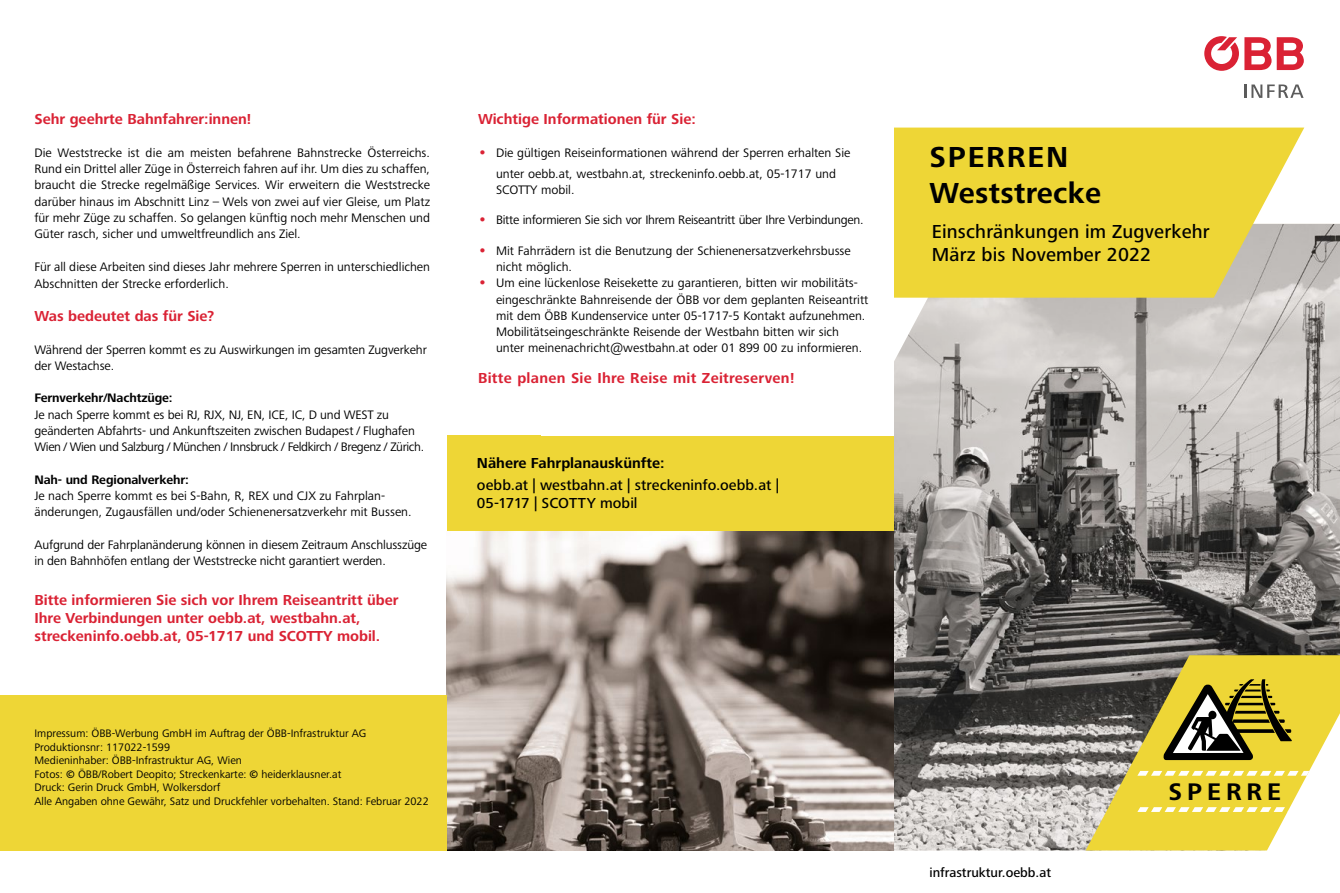
<style>
.page{position:relative;width:1340px;height:893px;background:#fff}
.page>*{position:absolute;margin:0;border:0;box-sizing:border-box;transform-origin:0 0}
.t1{font:700 30px/36px "Frutiger Next Pro";letter-spacing:.01em;color:#000}
.t2{font:700 24.9px "Frutiger Next Pro";letter-spacing:.2em;color:#000}
.t3{font:500 19.5px/23.4px "Frutiger Next Pro";letter-spacing:.01em;color:#000}
.t4{font:700 15px/18px "Frutiger Next Pro";color:#da2234}
.t5{font:500 15px/18px "Frutiger Next Pro";color:#000}
.t6{font:700 15px "Frutiger Next Pro";letter-spacing:.02em;color:#da2234}
.t7{font:700 15px "Frutiger Next Pro";color:#000}
.t8{font:500 13.5px "Frutiger Next Pro";color:#000}
.t9{font:12.75px/16.2px "Frutiger Next Pro";color:#000}
.t10{font:12.75px "Frutiger Next Pro";letter-spacing:-.02em;color:#000}
.t11{font:700 12.75px "Frutiger Next Pro";letter-spacing:-.01em;color:#000}
.t12{font:11.25px/13.5px "Frutiger Next Pro";color:#000}
.s1{font-weight:700}
.s2{font-weight:700;font-size:15px;color:#da2234}
</style>
<div class="page">
<img style="left:893px;top:224px;width:446px;height:626px">
<svg style="left:893px;top:128px;width:411px;height:170px;background:#ebd547"></svg>
<svg style="left:1085px;top:655px;width:254px;height:195px;background:#d0c15f"></svg>
<svg style="left:1137px;top:807px;width:151px;height:5px"></svg>
<svg style="left:1300px;top:807px;width:12px;height:5px"></svg>
<svg style="left:1137px;top:771px;width:172px;height:5px"></svg>
<svg style="left:1163px;top:679px;width:128px;height:81px;background:#958939"></svg>
<div style="left:446px;top:435px;width:447px;height:415px;background:#eed636"></div>
<svg style="left:1244px;top:37px;width:59px;height:33px"></svg>
<svg style="left:1204px;top:36px;width:34px;height:35px"></svg>
<svg style="left:1244px;top:85px;width:59px;height:13px"></svg>
<img style="left:446px;top:531px;width:447px;height:319px">
<div style="left:0;top:695px;width:446px;height:155px;background:#eed636"></div>
<p class="t4" style="left:34px;top:110px;width:218px">Sehr geehrte Bahnfahrer:innen!</p>
<p class="t9" style="left:34px;top:144px;width:397px;text-align:justify">Die Weststrecke ist die am meisten befahrene Bahnstrecke Österreichs.<br>Rund ein Drittel aller Züge in Österreich fahren auf ihr. Um dies zu schaffen, braucht die Strecke regelmäßige Services. Wir erweitern die Weststrecke darüber hinaus im Abschnitt Linz – Wels von zwei auf vier Gleise, um Platz für mehr Züge zu schaffen. So gelangen künftig noch mehr Menschen und Güter rasch, sicher und umweltfreundlich ans Ziel.</p>
<p class="t9" style="left:34px;top:259px;width:397px">Für all diese Arbeiten sind dieses Jahr mehrere Sperren in unterschiedlichen<br>Abschnitten der Strecke erforderlich.</p>
<p class="t4" style="left:34px;top:307px;width:181px">Was bedeutet das für Sie?</p>
<p class="t9" style="left:34px;top:341px;width:394px">Während der Sperren kommt es zu Auswirkungen im gesamten Zugverkehr der Westachse.</p>
<p class="t11" style="left:34px;top:391px;width:140px">Fernverkehr/Nachtzüge:</p>
<p class="t9" style="left:34px;top:406px;width:391px">Je nach Sperre kommt es bei RJ, RJX, NJ, EN, ICE, IC, D und WEST zu geänderten Abfahrts- und Ankunftszeiten zwischen Budapest / Flughafen<br>Wien / Wien und Salzburg / München / Innsbruck / Feldkirch / Bregenz / Zürich.</p>
<p class="t11" style="left:34px;top:472px;width:156px">Nah- und Regionalverkehr:</p>
<p class="t9" style="left:34px;top:488px;width:378px">Je nach Sperre kommt es bei S-Bahn, R, REX und CJX zu Fahrplan&shy;änderungen, Zugausfällen und/oder Schienenersatzverkehr mit Bussen.</p>
<p class="t9" style="left:34px;top:536px;width:394px">Aufgrund der Fahrplanänderung können in diesem Zeitraum Anschlusszüge in den Bahnhöfen entlang der Weststrecke nicht garantiert werden.</p>
<p class="t4" style="left:34px;top:591px;width:365px">Bitte informieren Sie sich vor Ihrem Reiseantritt über<br>Ihre Verbindungen unter oebb.at, westbahn.at, streckeninfo.oebb.at, 05-1717 und SCOTTY mobil.</p>
<p class="t12" style="left:34px;top:727px;width:396px">Impressum: ÖBB-Werbung GmbH im Auftrag der ÖBB-Infrastruktur AG Produktionsnr: 117022-1599<br>Medieninhaber: ÖBB-Infrastruktur AG, Wien<br>Fotos: <span class="s1">©</span> ÖBB/Robert Deopito; Streckenkarte: <span class="s1">©</span> heiderklausner.at<br>Druck: Gerin Druck GmbH, Wolkersdorf<br>Alle Angaben ohne Gewähr, Satz und Druckfehler vorbehalten. Stand: Februar 2022</p>
<p class="t4" style="left:478px;top:110px;width:219px">Wichtige Informationen für Sie:</p>
<p class="t9" style="left:478px;top:142px;width:374px;line-height:21px;text-align:center"><span class="s2">•</span> Die gültigen Reiseinformationen während der Sperren erhalten Sie unter oebb.at, westbahn.at, streckeninfo.oebb.at, 05-1717 und</p>
<p class="t9" style="left:496px;top:182px;width:80px">SCOTTY mobil.</p>
<p class="t10" style="left:478px;top:213px;width:387px"><span class="s2">•</span> Bitte informieren Sie sich vor Ihrem Reiseantritt über Ihre Verbindungen.</p>
<p class="t9" style="left:496px;top:242px;width:356px;text-indent:-18px"><span class="s2">•</span> Mit Fahrrädern ist die Benutzung der Schienenersatzverkehrsbusse nicht möglich.</p>
<p class="t9" style="left:496px;top:275px;width:374px;text-indent:-18px"><span class="s2">•</span> Um eine lückenlose Reisekette zu garantieren, bitten wir mobilitäts&shy;eingeschränkte Bahnreisende der ÖBB vor dem geplanten Reiseantritt mit dem ÖBB Kundenservice unter 05-1717-5 Kontakt aufzunehmen.<br>Mobilitätseingeschränkte Reisende der Westbahn bitten wir sich unter meinenachricht@westbahn.at oder 01 899 00 zu informieren.</p>
<p class="t6" style="left:478px;top:369px;width:318px">Bitte planen Sie Ihre Reise mit Zeitreserven!</p>
<p class="t7" style="left:477px;top:454px;width:189px">Nähere Fahrplanauskünfte:</p>
<p class="t5" style="left:477px;top:476px;width:303px">oebb.at | westbahn.at | streckeninfo.oebb.at |<br>05-1717 | SCOTTY mobil</p>
<h1 class="t1" style="left:929px;top:139px;width:173px">SPERREN<br>Weststrecke</h1>
<h3 class="t3" style="left:931px;top:219px;width:279px">Einschränkungen im Zugverkehr<br>März bis November 2022</h3>
<p class="t8" style="left:929px;top:864px;width:123px">infrastruktur.oebb.at</p>
<h2 class="t2" style="left:1168px;top:777px;width:114px">SPERRE</h2>
</div>
